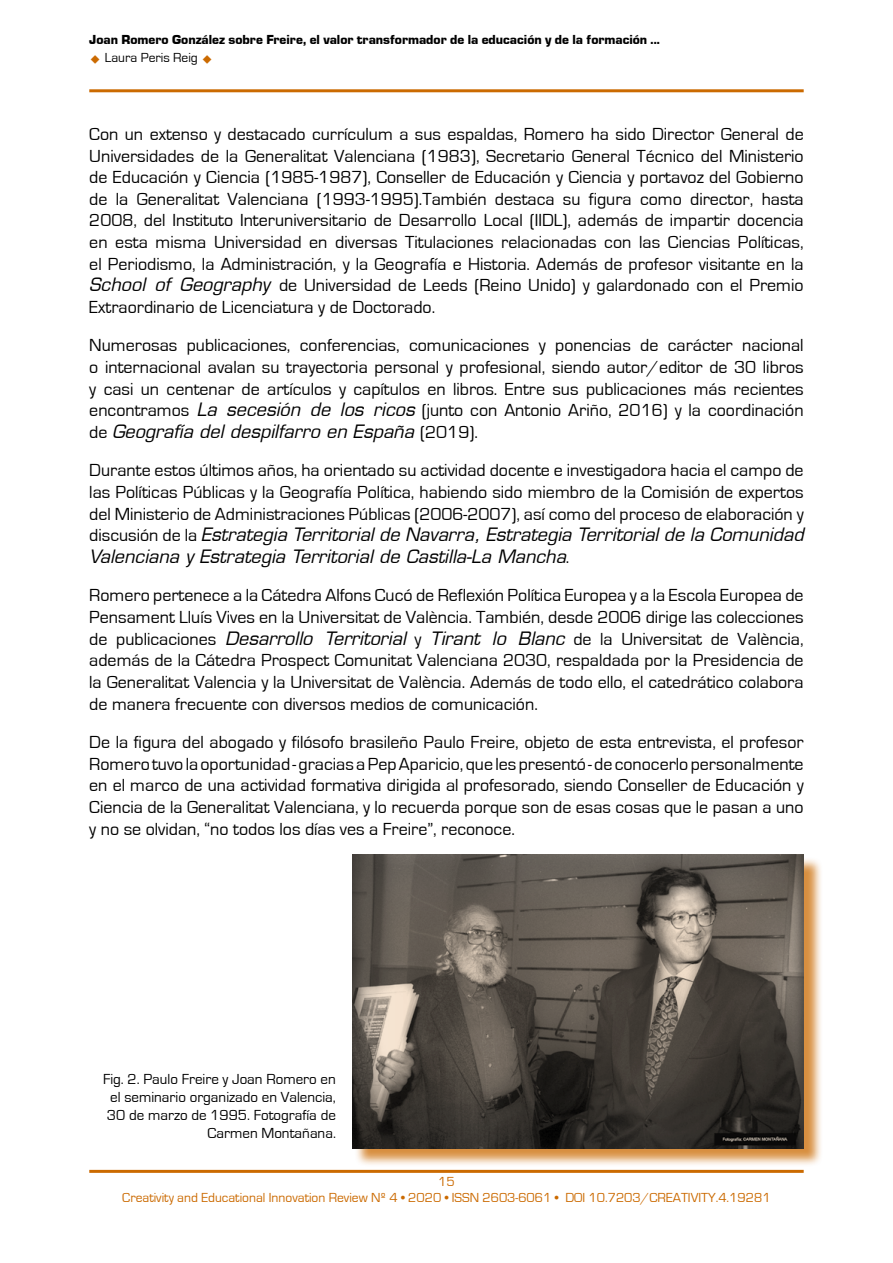
<style>
.page{position:relative;width:893px;height:1263px;background:#fff}
.page>*{position:absolute;margin:0;border:0;box-sizing:border-box;transform-origin:0 0}
.t1{font:18px/21.6px "Eurostile";color:#000;text-align:justify}
.t2{font:15px/18px "Eurostile";color:#000;text-align:right}
.t3{font:13.5px/16.2px "Eurostile";color:#cb6a00;text-align:center}
.t4{font:13.5px "Eurostile T Blac";color:#000}
.t5{font:13.5px "Eurostile";color:#000}
.s1{font-style:italic}
</style>
<div class="page">
<hr style="left:89px;top:1170px;width:715px;height:3px;background:#cb6a00">
<hr style="left:89px;top:89px;width:715px;height:3px;background:#cb6a00">
<div style="left:354px;top:856px;width:468px;height:311px;background:#cb6a00;opacity:.75"></div>
<div style="left:331px;top:843px;width:505px;height:306px;background:#cb6a00;opacity:.2"></div>
<p class="t4" style="left:89px;top:33px;width:572px">Joan Romero González sobre Freire, el valor transformador de la educación y de la formación ...</p>
<p class="t5" style="left:105px;top:51px;width:94px">Laura Peris Reig</p>
<p class="t1" style="left:89px;top:124px;width:716px">Con un extenso y destacado currículum a sus espaldas, Romero ha sido Director General de Universidades de la Generalitat Valenciana (1983), Secretario General Técnico del Ministerio de Educación y Ciencia (1985-1987), Conseller de Educación y Ciencia y portavoz del Gobierno de la Generalitat Valenciana (1993-1995).También destaca su figura como director, hasta 2008, del Instituto Interuniversitario de Desarrollo Local (IIDL), además de impartir docencia en esta misma Universidad en diversas Titulaciones relacionadas con las Ciencias Políticas, el Periodismo, la Administración, y la Geografía e Historia. Además de profesor visitante en la <span class="s1">School of Geography</span> de Universidad de Leeds (Reino Unido) y galardonado con el Premio Extraordinario de Licenciatura y de Doctorado.</p>
<p class="t1" style="left:89px;top:335px;width:716px">Numerosas publicaciones, conferencias, comunicaciones y ponencias de carácter nacional o internacional avalan su trayectoria personal y profesional, siendo autor/editor de 30 libros y casi un centenar de artículos y capítulos en libros. Entre sus publicaciones más recientes encontramos <span class="s1">La secesión de los ricos</span> (junto con Antonio Ariño, 2016) y la coordinación de <span class="s1">Geografía del despilfarro en España</span> (2019).</p>
<p class="t1" style="left:89px;top:460px;width:716px">Durante estos últimos años, ha orientado su actividad docente e investigadora hacia el campo de las Políticas Públicas y la Geografía Política, habiendo sido miembro de la Comisión de expertos del Ministerio de Administraciones Públicas (2006-2007), así como del proceso de elaboración y discusión de la <span class="s1">Estrategia Territorial de Navarra, Estrategia Territorial de la Comunidad Valenciana y Estrategia Territorial de Castilla-La Mancha</span>.</p>
<p class="t1" style="left:89px;top:585px;width:716px">Romero pertenece a la Cátedra Alfons Cucó de Reflexión Política Europea y a la Escola Europea de Pensament Lluís Vives en la Universitat de València. También, desde 2006 dirige las colecciones de publicaciones <span class="s1">Desarrollo Territorial</span> y <span class="s1">Tirant lo Blanc</span> de la Universitat de València, además de la Cátedra Prospect Comunitat Valenciana 2030, respaldada por la Presidencia de la Generalitat Valencia y la Universitat de València. Además de todo ello, el catedrático colabora de manera frecuente con diversos medios de comunicación.</p>
<p class="t1" style="left:89px;top:732px;width:716px">De la figura del abogado y filósofo brasileño Paulo Freire, objeto de esta entrevista, el profesor Romero tuvo la oportunidad - gracias a Pep Aparicio, que les presentó - de conocerlo personalmente en el marco de una actividad formativa dirigida al profesorado, siendo Conseller de Educación y Ciencia de la Generalitat Valenciana, y lo recuerda porque son de esas cosas que le pasan a uno y no se olvidan, “no todos los días ves a Freire”, reconoce.</p>
<p class="t2" style="left:103px;top:1070px;width:234px">Fig. 2. Paulo Freire y Joan Romero en el seminario organizado en Valencia,<br>30 de marzo de 1995. Fotografía de<br>Carmen Montañana.</p>
<p class="t3" style="left:122px;top:1174px;width:650px">15<br>Creativity and Educational Innovation Review Nº 4 • 2020 • ISSN 2603-6061 • DOI 10.7203/CREATIVITY.4.19281</p>
</div>
